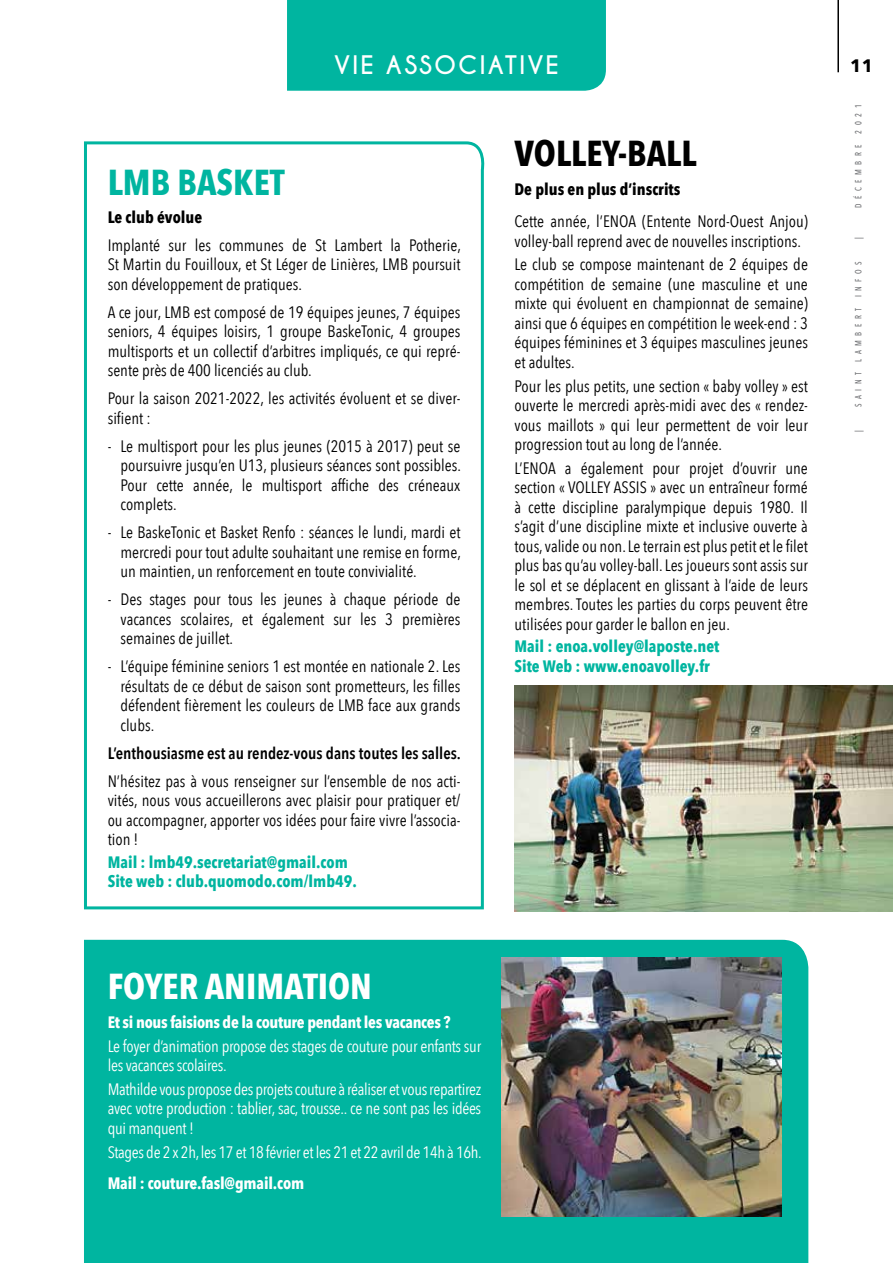
<style>
.page{position:relative;width:893px;height:1263px;background:#fff}
.page>*{position:absolute;margin:0;border:0;box-sizing:border-box;transform-origin:0 0}
.t1{font:700 36px "Avenir Next Condensed";color:#fff}
.t2{font:700 36px "Avenir Next Condensed";color:#000}
.t3{font:700 36px "Avenir Next Condensed";color:#00b5a0}
.t4{font:700 24px "Caviar Dreams";letter-spacing:.08em;color:#fff}
.t5{font:700 18px "Avenir Next";color:#000}
.t6{font:16.5px/19.5px "Avenir Next Condensed";color:#000;text-align:justify}
.t7{font:16.5px/19.5px "Avenir Next Condensed";letter-spacing:-.02em;color:#fff}
.t8{font:700 16.5px/19.5px "Avenir Next Condensed";color:#00b5a0}
.t9{font:700 16.5px "Avenir Next Condensed";letter-spacing:-.02em;color:#fff}
.t10{font:600 16.5px "Avenir Next Condensed";color:#000}
.t11{font:700 16.5px "Avenir Next Condensed";color:#000}
.t12{font:500 9px "Avenir Next Condensed";letter-spacing:.57em;color:#6d6e71;scale:.88 1}
</style>
<div class="page">
<div style="left:84px;top:940px;width:724px;height:323px;background:#00b5a0"></div>
<div style="left:287px;top:0;width:319px;height:91px;background:#00b5a0"></div>
<hr style="left:837px;top:0;width:2px;height:72px;background:#000">
<svg style="left:84px;top:141px;width:401px;height:769px"></svg>
<img style="left:514px;top:686px;width:379px;height:225px">
<img style="left:502px;top:957px;width:279px;height:259px">
<h2 class="t4" style="left:334px;top:50px;width:226px">VIE ASSOCIATIVE</h2>
<p class="t5" style="left:850px;top:50px;width:25px">11</p>
<h1 class="t3" style="left:108px;top:160px;width:179px">LMB BASKET</h1>
<p class="t11" style="left:108px;top:207px;width:96px">Le club évolue</p>
<p class="t6" style="left:108px;top:234px;width:355px">Implanté sur les communes de St Lambert la Potherie, St Martin du Fouilloux, et St Léger de Linières, LMB poursuit son développement de pratiques.</p>
<p class="t6" style="left:108px;top:301px;width:354px">A ce jour, LMB est composé de 19 équipes jeunes, 7 équipes seniors, 4 équipes loisirs, 1 groupe BaskeTonic, 4 groupes multisports et un collectif d’arbitres impliqués, ce qui repré&shy;sente près de 400 licenciés au club.</p>
<p class="t6" style="left:108px;top:388px;width:354px">Pour la saison 2021-2022, les activités évoluent et se diver&shy;sifient :</p>
<p class="t6" style="left:120px;top:435px;width:342px;text-indent:-13px">- Le multisport pour les plus jeunes (2015 à 2017) peut se poursuivre jusqu’en U13, plusieurs séances sont possibles.<br>Pour cette année, le multisport affiche des créneaux complets.</p>
<p class="t6" style="left:120px;top:522px;width:342px;text-indent:-13px">- Le BaskeTonic et Basket Renfo : séances le lundi, mardi et mercredi pour tout adulte souhaitant une remise en forme, un maintien, un renforcement en toute convivialité.</p>
<p class="t6" style="left:120px;top:589px;width:341px;text-indent:-13px">- Des stages pour tous les jeunes à chaque période de vacances scolaires, et également sur les 3 premières semaines de juillet.</p>
<p class="t6" style="left:120px;top:656px;width:341px;text-indent:-13px">- L’équipe féminine seniors 1 est montée en nationale 2. Les résultats de ce début de saison sont prometteurs, les filles défendent fièrement les couleurs de LMB face aux grands clubs.</p>
<p class="t10" style="left:108px;top:739px;width:355px">L’enthousiasme est au rendez-vous dans toutes les salles.</p>
<p class="t6" style="left:108px;top:770px;width:354px">N’hésitez pas à vous renseigner sur l’ensemble de nos acti&shy;vités, nous vous accueillerons avec plaisir pour pratiquer et/ ou accompagner, apporter vos idées pour faire vivre l’associa&shy;tion !</p>
<p class="t8" style="left:108px;top:852px;width:251px">Mail : lmb49.secretariat@gmail.com<br>Site web : club.quomodo.com/lmb49.</p>
<h1 class="t1" style="left:108px;top:964px;width:266px">FOYER ANIMATION</h1>
<p class="t9" style="left:108px;top:1012px;width:344px">Et si nous faisions de la couture pendant les vacances ?</p>
<p class="t7" style="left:108px;top:1035px;width:375px">Le foyer d’animation propose des stages de couture pour enfants sur les vacances scolaires.</p>
<p class="t7" style="left:108px;top:1078px;width:375px;text-align:justify">Mathilde vous propose des projets couture à réaliser et vous repartirez avec votre production : tablier, sac, trousse.. ce ne sont pas les idées qui manquent !</p>
<p class="t7" style="left:108px;top:1141px;width:376px">Stages de 2 x 2h, les 17 et 18 février et les 21 et 22 avril de 14h à 16h.</p>
<p class="t9" style="left:108px;top:1173px;width:198px">Mail : couture.fasl@gmail.com</p>
<h1 class="t2" style="left:514px;top:131px;width:184px">VOLLEY-BALL</h1>
<p class="t11" style="left:514px;top:179px;width:167px">De plus en plus d’inscrits</p>
<p class="t6" style="left:514px;top:211px;width:295px">Cette année, l’ENOA (Entente Nord-Ouest Anjou) volley-ball reprend avec de nouvelles inscriptions.</p>
<p class="t6" style="left:514px;top:254px;width:295px">Le club se compose maintenant de 2 équipes de compétition de semaine (une masculine et une mixte qui évoluent en championnat de semaine) ainsi que 6 équipes en compétition le week-end : 3 équipes féminines et 3 équipes masculines jeunes et adultes.</p>
<p class="t6" style="left:514px;top:375px;width:295px">Pour les plus petits, une section « baby volley » est ouverte le mercredi après-midi avec des « rendez&shy;vous maillots » qui leur permettent de voir leur progression tout au long de l’année.</p>
<p class="t6" style="left:514px;top:458px;width:295px">L’ENOA a également pour projet d’ouvrir une section « VOLLEY ASSIS » avec un entraîneur formé à cette discipline paralympique depuis 1980. Il s’agit d’une discipline mixte et inclusive ouverte à tous, valide ou non. Le terrain est plus petit et le filet plus bas qu’au volley-ball. Les joueurs sont assis sur le sol et se déplacent en glissant à l’aide de leurs membres. Toutes les parties du corps peuvent être utilisées pour garder le ballon en jeu.</p>
<p class="t8" style="left:514px;top:637px;width:206px">Mail : enoa.volley@laposte.net<br>Site Web : www.enoavolley.fr</p>
<p class="t12" style="left:853px;top:208px;width:119px;rotate:-90deg">DÉCEMBRE 2021</p>
<p class="t12" style="left:853px;top:239px;width:4px;rotate:-90deg">|</p>
<p class="t12" style="left:853px;top:407px;width:167px;rotate:-90deg">SAINT LAMBERT INFOS</p>
<p class="t12" style="left:853px;top:432px;width:4px;rotate:-90deg">|</p>
</div>
